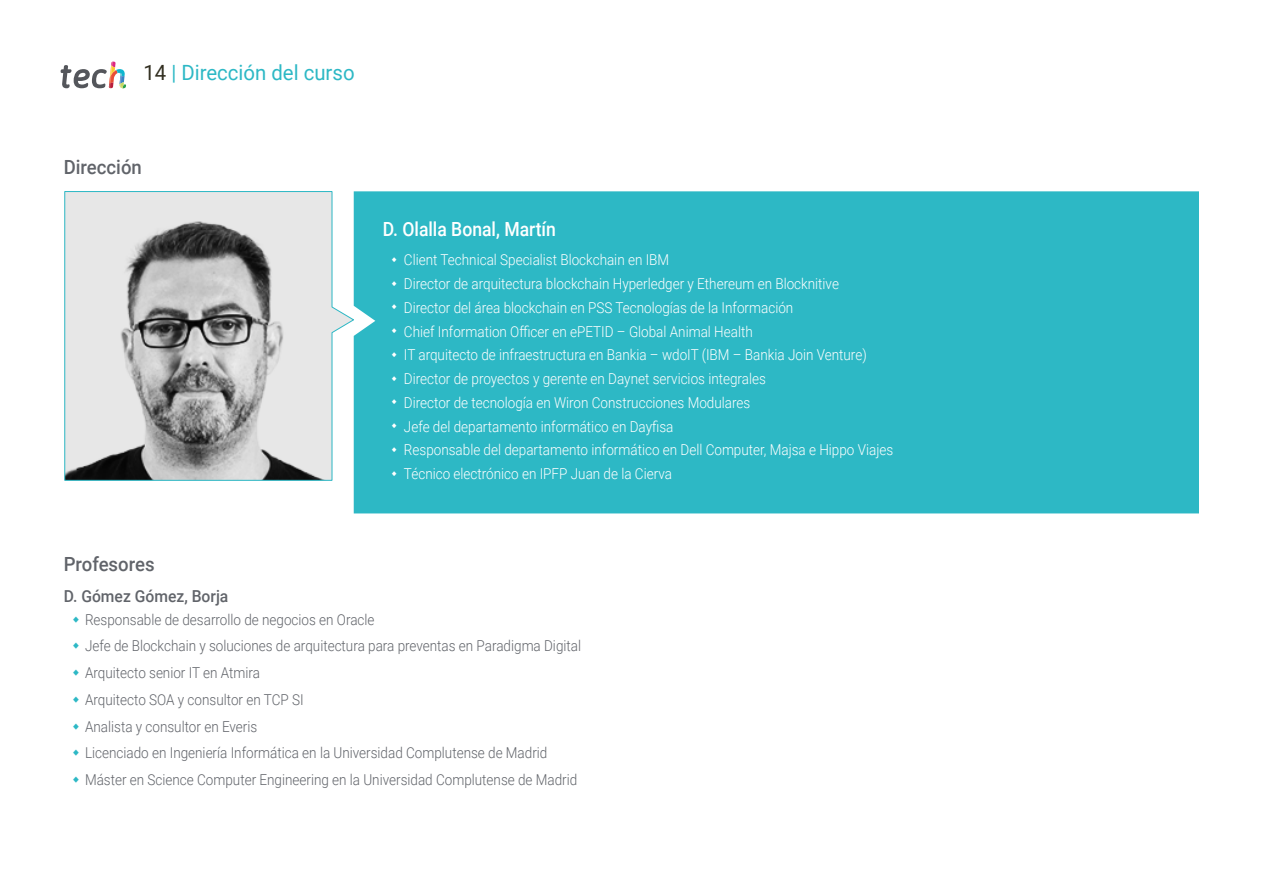
<style>
.page{position:relative;width:1263px;height:893px;background:#fff}
.page>*{position:absolute;margin:0;border:0;box-sizing:border-box;transform-origin:0 0}
.t1{font:21px "Roboto";color:#2db8c5}
.t2{font:500 19.5px "Roboto";color:#fff;scale:.9 1}
.t3{font:500 19.5px "Roboto";color:#61646a;scale:.95 1}
.t4{font:500 16.5px "Roboto";color:#61646a;scale:.95 1}
.t5{font:300 15px/23.7px "Roboto";color:#fff;scale:.9 1}
.t6{font:300 15px/26.7px "Roboto";color:#61646a;scale:.9 1}
.s1{color:#312e20}
</style>
<div class="page">
<svg style="left:61px;top:62px;width:65px;height:27px"></svg>
<div style="left:354px;top:191px;width:845px;height:322px;background:#2db8c5"></div>
<svg style="left:64px;top:191px;width:290px;height:290px;background:#c0c2c2"></svg>
<svg style="left:392px;top:257px;width:5px;height:5px"></svg>
<svg style="left:392px;top:281px;width:5px;height:5px"></svg>
<svg style="left:392px;top:304px;width:5px;height:5px"></svg>
<svg style="left:392px;top:328px;width:5px;height:5px"></svg>
<svg style="left:392px;top:352px;width:5px;height:5px"></svg>
<svg style="left:392px;top:376px;width:5px;height:5px"></svg>
<svg style="left:392px;top:399px;width:5px;height:5px"></svg>
<svg style="left:392px;top:423px;width:5px;height:5px"></svg>
<svg style="left:392px;top:447px;width:5px;height:5px"></svg>
<svg style="left:392px;top:471px;width:5px;height:5px"></svg>
<h1 class="t1" style="left:144px;top:57px;width:213px"><span class="s1">14</span> | Dirección del curso</h1>
<h2 class="t3" style="left:64px;top:153px;width:84px">Dirección</h2>
<h2 class="t2" style="left:383px;top:215px;width:194px">D. Olalla Bonal, Martín</h2>
<p class="t5" style="left:404px;top:247px;width:545px">Client Technical Specialist Blockchain en IBM<br>Director de arquitectura blockchain Hyperledger y Ethereum en Blocknitive<br>Director del área blockchain en PSS Tecnologías de la Información<br>Chief Information Officer en ePETID – Global Animal Health<br>IT arquitecto de infraestructura en Bankia – wdoIT (IBM – Bankia Join Venture)<br>Director de proyectos y gerente en Daynet servicios integrales<br>Director de tecnología en Wiron Construcciones Modulares<br>Jefe del departamento informático en Dayfisa<br>Responsable del departamento informático en Dell Computer, Majsa e Hippo Viajes Técnico electrónico en IPFP Juan de la Cierva</p>
<h2 class="t3" style="left:64px;top:550px;width:97px">Profesores</h2>
<p class="t4" style="left:64px;top:585px;width:175px">D. Gómez Gómez, Borja</p>
<p class="t6" style="left:85px;top:605px;width:553px">Responsable de desarrollo de negocios en Oracle<br>Jefe de Blockchain y soluciones de arquitectura para preventas en Paradigma Digital Arquitecto senior IT en Atmira<br>Arquitecto SOA y consultor en TCP SI<br>Analista y consultor en Everis<br>Licenciado en Ingeniería Informática en la Universidad Complutense de Madrid Máster en Science Computer Engineering en la Universidad Complutense de Madrid</p>
</div>
